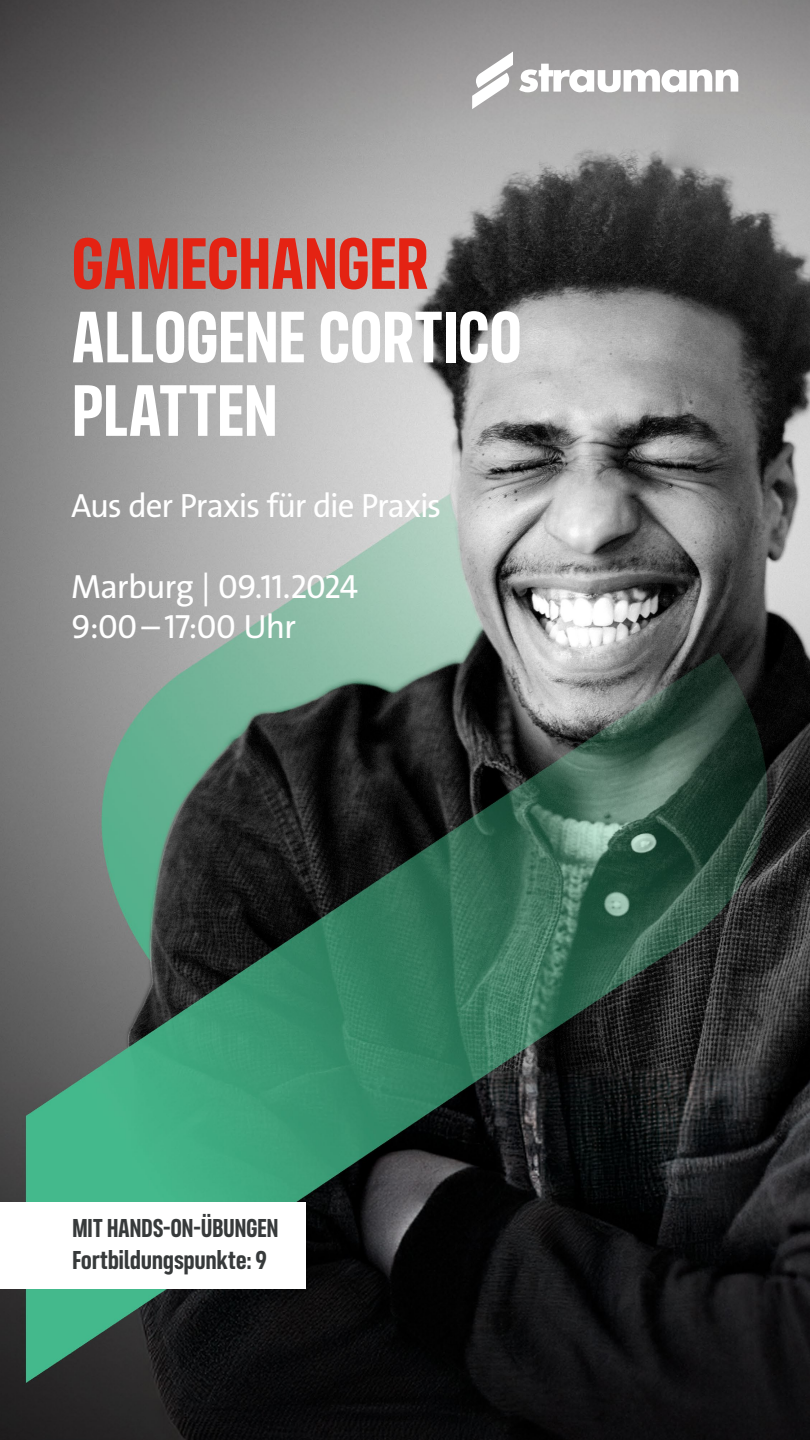
<style>
.page{position:relative;width:810px;height:1440px;background:#fff}
.page>*{position:absolute;margin:0;border:0;box-sizing:border-box;transform-origin:0 0}
.t1{font:700 73.5px/73.5px "FS Industrie Cd";letter-spacing:-.015em;color:#fff}
.t2{font:700 73.5px "FS Industrie Cd";letter-spacing:-.02em;color:#e42313}
.t3{font:33.75px/40.5px "The Sans LP5 Plain";letter-spacing:-.035em;color:#fff}
.t4{font:700 26.17px/31.3px "FS Industrie Cd";letter-spacing:-.015em;color:#373a3b}
</style>
<div class="page">
<img style="left:0;top:0;width:810px;height:1440px">
<svg style="left:519px;top:64px;width:219px;height:28px"></svg>
<svg style="left:472px;top:52px;width:41px;height:57px"></svg>
<div style="left:0;top:1203px;width:305px;height:86px;background:#fff"></div>
<h1 class="t2" style="left:71px;top:218px;width:359px">GAMECHANGER</h1>
<h1 class="t1" style="left:71px;top:300px;width:453px">ALLOGENE CORTICO<br>PLATTEN</h1>
<p class="t3" style="left:71px;top:485px;width:372px">Aus der Praxis für die Praxis</p>
<p class="t3" style="left:71px;top:566px;width:289px">Marburg | 09.11.2024<br>9:00–17:00 Uhr</p>
<p class="t4" style="left:72px;top:1212px;width:208px">MIT HANDS-ON-ÜBUNGEN<br>Fortbildungspunkte: 9</p>
</div>
